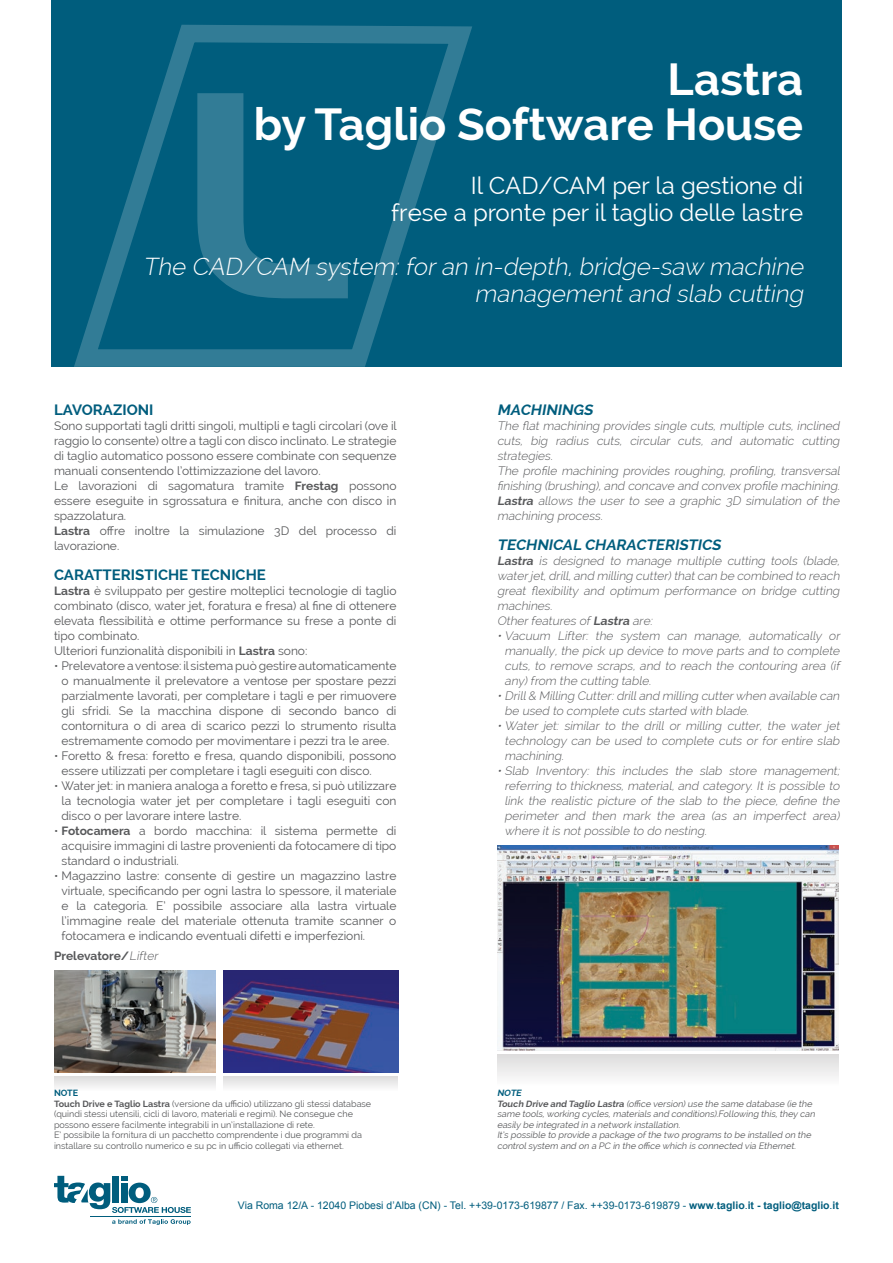
<style>
.page{position:relative;width:893px;height:1263px;background:#fff}
.page>*{position:absolute;margin:0;border:0;box-sizing:border-box;transform-origin:0 0}
.t1{font:700 45px/45px "Raleway";color:#fff;text-align:right}
.t2{font:italic 300 24px/27px "Raleway";color:#fff;text-align:right}
.t3{font:24px/27px "Raleway";color:#fff;text-align:right}
.t4{font:700 15px "Raleway";color:#005d7d}
.t5{font:italic 700 15px "Raleway";color:#005d7d}
.t6{font:12px/15px "Raleway";color:#57585a;text-align:justify}
.t7{font:italic 300 12px/15px "Raleway";color:#57585a}
.t8{font:700 12px "Raleway";color:#57585a}
.t9{font:10.5px "Arial";color:#005d7d}
.t10{font:9px/10.5px "Raleway";color:#57585a}
.t11{font:italic 9px/10.5px "Raleway";color:#57585a}
.s1{font-weight:700}
.s2{font-weight:300;font-style:italic}
.s3{font-weight:700;color:#005d7d}
</style>
<div class="page">
<svg style="left:112px;top:1219px;width:79px;height:6px"></svg>
<hr style="left:90px;top:1216px;width:101px;height:1px;background:#005d7d">
<svg style="left:54px;top:1176px;width:137px;height:37px"></svg>
<img style="left:497px;top:845px;width:342px;height:206px">
<svg style="left:497px;top:1054px;width:342px;height:23px;fill:#e8e8e8"></svg>
<div style="left:51px;top:0;width:791px;height:367px;background:#005d7d"></div>
<img style="left:54px;top:970px;width:162px;height:103px">
<svg style="left:54px;top:1076px;width:162px;height:11px;fill:#e8e8e8"></svg>
<img style="left:223px;top:970px;width:175px;height:103px">
<svg style="left:223px;top:1076px;width:175px;height:11px;fill:#e8e8e8"></svg>
<svg style="left:74px;top:24px;width:398px;height:343px"></svg>
<h1 class="t1" style="left:254px;top:57px;width:551px">Lastra<br>by Taglio Software House</h1>
<h2 class="t3" style="left:391px;top:172px;width:414px">Il CAD/CAM per la gestione di<br>frese a pronte per il taglio delle lastre</h2>
<h2 class="t2" style="left:143px;top:253px;width:667px">The CAD/CAM system:foran in-depth,bridge-saw machine managementand slab cutting</h2>
<p class="t4" style="left:54px;top:401px;width:101px">LAVORAZIONI</p>
<p class="t6" style="left:54px;top:418px;width:344px;text-align:left">Sono supportati tagli dritti singoli, multipli e tagli circolari (ove il raggio lo consente) oltre a tagli con disco inclinato. Le strategie di taglio automatico possono essere combinate con sequenze manuali consentendo l’ottimizzazione del lavoro.<br>Le lavorazioni di sagomatura tramite <span class="s1">Frestag</span> possono essere eseguite in sgrossatura e finitura, anche con disco in spazzolatura.<br><span class="s1">Lastra</span> offre inoltre la simulazione 3D del processo di lavorazione.</p>
<p class="t4" style="left:54px;top:566px;width:213px">CARATTERISTICHE TECNICHE</p>
<p class="t6" style="left:54px;top:583px;width:344px;text-align:left"><span class="s1">Lastra</span> è sviluppato per gestire molteplici tecnologie di taglio combinato (disco, water jet, foratura e fresa) al fine di ottenere elevata flessibilità e ottime performance su frese a ponte di tipo combinato.<br>Ulteriori funzionalità disponibili in <span class="s1">Lastra</span> sono:</p>
<p class="t6" style="left:62px;top:658px;width:336px;text-indent:-8px">• Prelevatore a ventose: il sistema può gestire automaticamente o manualmente il prelevatore a ventose per spostare pezzi parzialmente lavorati, per completare i tagli e per rimuovere gli sfridi. Se la macchina dispone di secondo banco di contornitura o di area di scarico pezzi lo strumento risulta estremamente comodo per movimentare i pezzi tra le aree.</p>
<p class="t6" style="left:62px;top:748px;width:336px;text-indent:-8px">• Foretto &amp; fresa: foretto e fresa, quando disponibili, possono essere utilizzati per completare i tagli eseguiti con disco.</p>
<p class="t6" style="left:62px;top:778px;width:336px;text-indent:-8px">• Water jet: in maniera analoga a foretto e fresa, si può utilizzare la tecnologia water jet per completare i tagli eseguiti con disco o per lavorare intere lastre.</p>
<p class="t6" style="left:62px;top:823px;width:336px;text-indent:-8px">• <span class="s1">Fotocamera</span> a bordo macchina: il sistema permette di acquisire immagini di lastre provenienti da fotocamere di tipo standard o industriali.</p>
<p class="t6" style="left:62px;top:868px;width:336px;text-indent:-8px">• Magazzino lastre: consente di gestire un magazzino lastre virtuale, specificando per ogni lastra lo spessore, il materiale e la categoria. E’ possibile associare alla lastra virtuale l’immagine reale del materiale ottenuta tramite scanner o fotocamera e indicando eventuali difetti e imperfezioni.</p>
<p class="t8" style="left:54px;top:948px;width:108px">Prelevatore/<span class="s2">Lifter</span></p>
<p class="t5" style="left:497px;top:401px;width:100px">MACHININGS</p>
<p class="t7" style="left:497px;top:418px;width:347px">The flat machining provides single cuts, multiple cuts, inclined cuts, big radius cuts, circular cuts, and automatic cutting strategies.<br>The profile machining provides roughing, profiling, transversal finishing (brushing),and concave and convex profile machining.<br><span class="s1">Lastra</span> allows the user to see a graphic 3D simulation of the machining process.</p>
<p class="t5" style="left:497px;top:536px;width:228px">TECHNICAL CHARACTERISTICS</p>
<p class="t7" style="left:497px;top:553px;width:346px"><span class="s1">Lastra</span> is designed to manage multiple cutting tools (blade, waterjet,drill,and milling cutter)thatcan be combined to reach great flexibility and optimum performance on bridge cutting machines.<br>Otherfeatures of<span class="s1">Lastra</span> are:</p>
<p class="t7" style="left:505px;top:628px;width:339px;text-align:justify;text-indent:-7px">• Vacuum Lifter: the system can manage, automatically or manually, the pick up device to move parts and to complete cuts, to remove scraps, and to reach the contouring area (if any)from the cutting table.</p>
<p class="t7" style="left:505px;top:688px;width:339px;text-indent:-7px">• Drill&amp; Milling Cutter:drilland milling cutterwhen available can be used to complete cuts started with blade.</p>
<p class="t7" style="left:504px;top:718px;width:339px;text-align:justify;text-indent:-7px">• Water jet: similar to the drill or milling cutter, the water jet technology can be used to complete cuts or for entire slab machining.</p>
<p class="t7" style="left:504px;top:763px;width:339px;text-align:justify;text-indent:-7px">• Slab Inventory: this includes the slab store management; referring to thickness, material, and category. It is possible to link the realistic picture of the slab to the piece, define the perimeter and then mark the area (as an imperfect area) where itis notpossible to do nesting.</p>
<p class="t10" style="left:54px;top:1088px;width:319px"><span class="s3">NOTE<br></span><span class="s1">Touch Drive e Taglio Lastra</span> (versione da ufficio) utilizzano gli stessi database (quindi stessi utensili, cicli di lavoro, materiali e regimi). Ne consegue che possono essere facilmente integrabili in un’installazione di rete.<br>E’ possibile la fornitura di un pacchetto comprendente i due programmi da installare su controllo numerico e su pc in ufficio collegati via ethernet.</p>
<p class="t11" style="left:497px;top:1088px;width:321px"><span class="s3">NOTE<br></span><span class="s1">Touch Drive and Taglio Lastra</span> (office version)use the same database (ie the same tools,working cycles,materials and conditions).Following this,they can easily be integrated in a network installation.<br>It’s possible to provide a package ofthe two programs to be installed on the controlsystem and on a PC in the office which is connected via Ethernet.</p>
<p class="t9" style="left:238px;top:1198px;width:603px">Via Roma 12/A - 12040 Piobesi d’Alba (CN) - Tel. ++39-0173-619877 / Fax. ++39-0173-619879 - <span class="s1">www</span>.<span class="s1">taglio</span>.<span class="s1">it - taglio@taglio</span>.<span class="s1">it</span></p>
</div>
